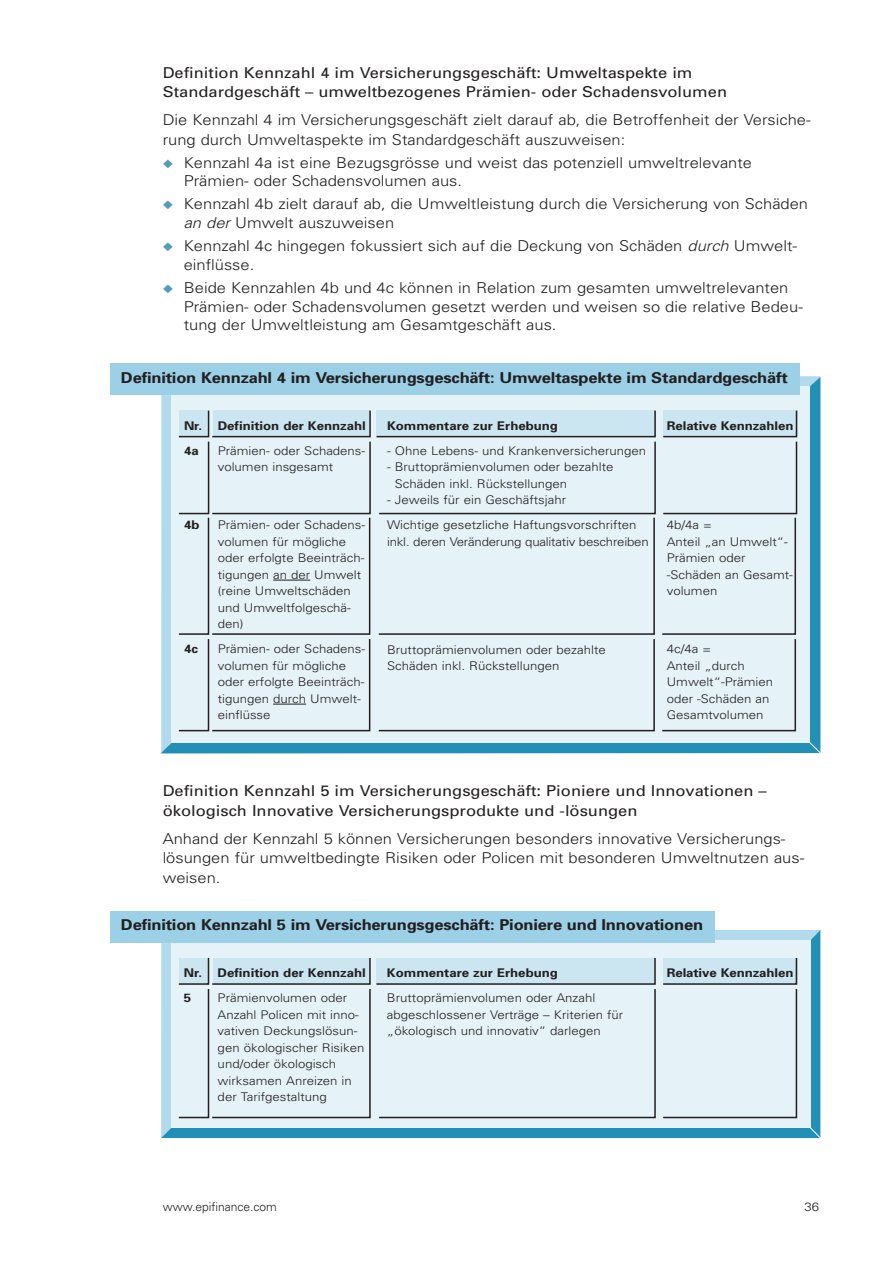
<style>
.page{position:relative;width:893px;height:1263px;background:#fff}
.page>*{position:absolute;margin:0;border:0;box-sizing:border-box;transform-origin:0 0}
.t1{font:300 15px/18.8px "Univers";color:#231f20;scale:1.1 1}
.t2{font:15px/19.5px "Univers";color:#231f20;scale:1.1 1}
.t3{font:700 15px "Univers";letter-spacing:-.01em;color:#231f20;scale:1.1 1}
.t4{font:300 12px/16.5px "Univers";color:#231f20;scale:1.1 1}
.t5{font:700 12px/25px "Univers";color:#231f20;scale:1.1 1}
.t6{font:300 12px "Univers";color:#231f20}
.s1{color:#509cb9}
.s2{font-style:italic}
</style>
<div class="page">
<svg style="left:161px;top:377px;width:659px;height:376px;background:#49a3c5"></svg>
<div style="left:171px;top:386px;width:639px;height:357px;background:#e5f2f8"></div>
<svg style="left:178px;top:410px;width:620px;height:28px;background:#c2d9e4"></svg>
<svg style="left:178px;top:441px;width:620px;height:291px"></svg>
<svg style="left:161px;top:930px;width:659px;height:208px;background:#4ea6c7"></svg>
<div style="left:171px;top:940px;width:639px;height:188px;background:#e5f2f8"></div>
<svg style="left:178px;top:958px;width:620px;height:27px;background:#c1d9e4"></svg>
<svg style="left:178px;top:989px;width:620px;height:130px"></svg>
<svg style="left:808px;top:741px;width:13px;height:13px"></svg>
<svg style="left:808px;top:1126px;width:13px;height:13px"></svg>
<div style="left:110px;top:363px;width:689px;height:32px;background:#9bd0e7"></div>
<div style="left:110px;top:911px;width:604px;height:31px;background:#9bd0e7"></div>
<p class="t2" style="left:163px;top:64px;width:514px">Definition Kennzahl 4 im Versicherungsgeschäft: Umweltaspekte im<br>Standardgeschäft – umweltbezogenes Prämien- oder Schadensvolumen</p>
<p class="t1" style="left:163px;top:111px;width:590px;line-height:19.5px">Die Kennzahl 4 im Versicherungsgeschäft zielt darauf ab, die Betroffenheit der Versiche&shy;rung durch Umweltaspekte im Standardgeschäft auszuweisen:</p>
<p class="t1" style="left:184px;top:154px;width:518px;text-indent:-21px"><span class="s1">◆</span> Kennzahl 4a ist eine Bezugsgrösse und weist das potenziell umweltrelevante<br>Prämien- oder Schadensvolumen aus.</p>
<p class="t1" style="left:184px;top:196px;width:569px;text-indent:-21px"><span class="s1">◆</span> Kennzahl 4b zielt darauf ab, die Umweltleistung durch die Versicherung von Schäden <span class="s2">an der</span> Umwelt auszuweisen</p>
<p class="t1" style="left:184px;top:238px;width:559px;text-indent:-21px"><span class="s1">◆</span> Kennzahl 4c hingegen fokussiert sich auf die Deckung von Schäden <span class="s2">durch</span> Umwelt&shy;einflüsse.</p>
<p class="t1" style="left:184px;top:280px;width:564px;text-indent:-21px"><span class="s1">◆</span> Beide Kennzahlen 4b und 4c können in Relation zum gesamten umweltrelevanten<br>Prämien- oder Schadensvolumen gesetzt werden und weisen so die relative Bedeu&shy;tung der Umweltleistung am Gesamtgeschäft aus.</p>
<p class="t3" style="left:121px;top:372px;width:607px">Definition Kennzahl 4 im Versicherungsgeschäft: Umweltaspekte im Standardgeschäft</p>
<p class="t5" style="left:184px;top:414px;width:18px">Nr.<br>4a</p>
<p class="t5" style="left:218px;top:414px;width:136px">Definition der Kennzahl</p>
<p class="t4" style="left:218px;top:444px;width:136px">Prämien- oder Schadens&shy;volumen insgesamt</p>
<p class="t5" style="left:184px;top:514px;width:16px">4b</p>
<p class="t5" style="left:184px;top:638px;width:14px">4c</p>
<p class="t4" style="left:218px;top:518px;width:136px">Prämien- oder Schadens&shy;volumen für mögliche oder erfolgte Beeinträch&shy;tigungen an der Umwelt (reine Umweltschäden und Umweltfolgeschä&shy;den)</p>
<p class="t4" style="left:218px;top:642px;width:136px">Prämien- oder Schadens&shy;volumen für mögliche oder erfolgte Beeinträch&shy;tigungen durch Umwelt&shy;einflüsse</p>
<p class="t5" style="left:387px;top:414px;width:157px">Kommentare zur Erhebung</p>
<p class="t4" style="left:387px;top:444px;width:237px">- Ohne Lebens- und Krankenversicherungen</p>
<p class="t4" style="left:395px;top:460px;width:200px;text-indent:-8px">- Bruttoprämienvolumen oder bezahlte<br>Schäden inkl. Rückstellungen</p>
<p class="t4" style="left:387px;top:489px;width:228px;line-height:25px">- Jeweils für ein Geschäftsjahr<br>Wichtige gesetzliche Haftungsvorschriften</p>
<p class="t4" style="left:387px;top:535px;width:239px">inkl. deren Veränderung qualitativ beschreiben</p>
<p class="t5" style="left:666px;top:414px;width:117px">Relative Kennzahlen</p>
<p class="t4" style="left:666px;top:518px;width:116px">4b/4a =<br>Anteil „an Umwelt“-<br>Prämien oder -Schäden an Gesamt&shy;volumen</p>
<p class="t4" style="left:387px;top:643px;width:200px">Bruttoprämienvolumen oder bezahlte<br>Schäden inkl. Rückstellungen</p>
<p class="t4" style="left:666px;top:642px;width:98px">4c/4a =<br>Anteil „durch<br>Umwelt“-Prämien oder -Schäden an<br>Gesamtvolumen</p>
<p class="t2" style="left:163px;top:782px;width:550px">Definition Kennzahl 5 im Versicherungsgeschäft: Pioniere und Innovationen – ökologisch Innovative Versicherungsprodukte und -lösungen</p>
<p class="t1" style="left:163px;top:830px;width:584px;line-height:19.5px">Anhand der Kennzahl 5 können Versicherungen besonders innovative Versicherungs&shy;lösungen für umweltbedingte Risiken oder Policen mit besonderen Umweltnutzen aus&shy;weisen.</p>
<p class="t3" style="left:121px;top:919px;width:530px">Definition Kennzahl 5 im Versicherungsgeschäft: Pioniere und Innovationen</p>
<p class="t5" style="left:184px;top:962px;width:18px">Nr.<br>5</p>
<p class="t5" style="left:218px;top:962px;width:136px">Definition der Kennzahl</p>
<p class="t4" style="left:218px;top:991px;width:135px">Prämienvolumen oder<br>Anzahl Policen mit inno&shy;vativen Deckungslösun&shy;gen ökologischer Risiken und/oder ökologisch wirksamen Anreizen in der Tarifgestaltung</p>
<p class="t5" style="left:387px;top:962px;width:157px">Kommentare zur Erhebung</p>
<p class="t4" style="left:387px;top:991px;width:216px">Bruttoprämienvolumen oder Anzahl abgeschlossener Verträge – Kriterien für „ökologisch und innovativ“ darlegen</p>
<p class="t5" style="left:666px;top:962px;width:117px">Relative Kennzahlen</p>
<p class="t6" style="left:163px;top:1202px;width:116px">www.epifinance.com</p>
<p class="t4" style="left:804px;top:1199px;width:15px">36</p>
</div>
